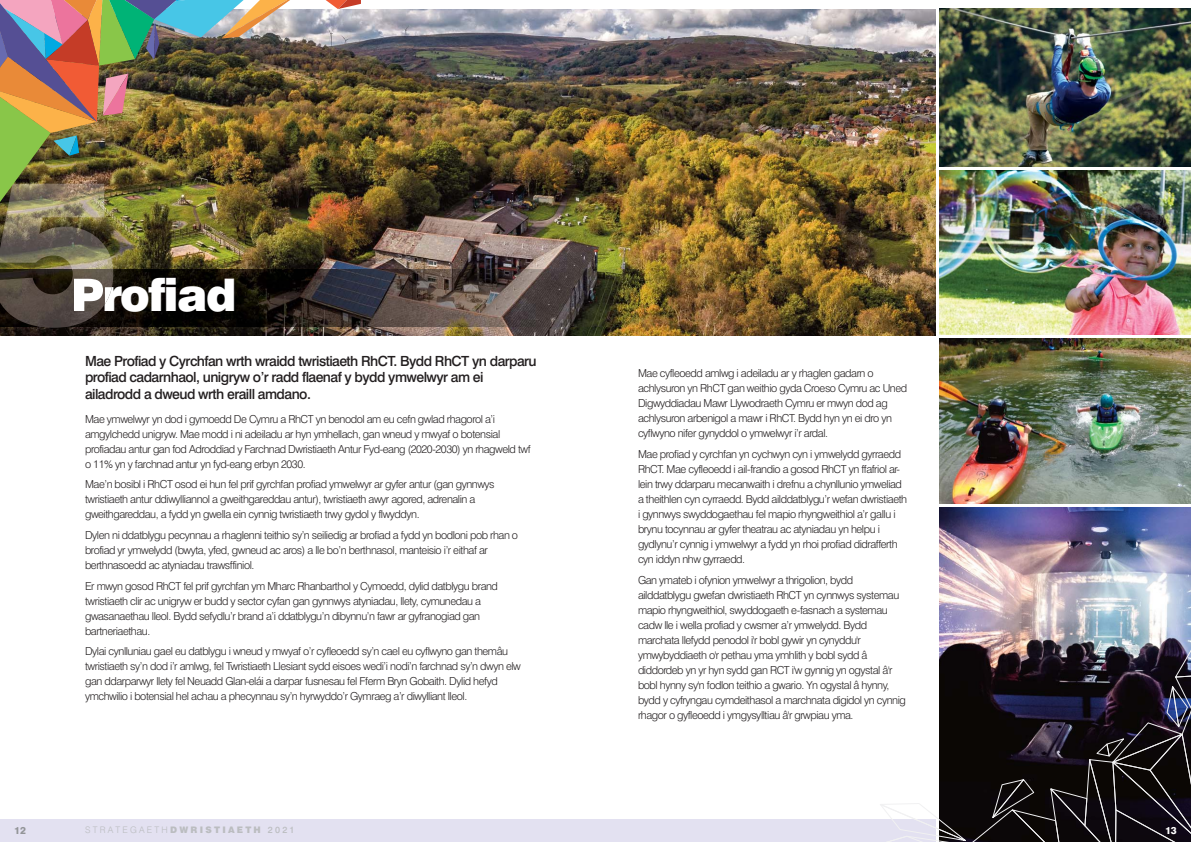
<style>
.page{position:relative;width:1191px;height:842px;background:#fff}
.page>*{position:absolute;margin:0;border:0;box-sizing:border-box;transform-origin:0 0}
.t1{font:900 45px "Swiss 721 BT";letter-spacing:-.04em;color:#fff}
.t2{font:500 14px/16.8px "Swiss 721 BT";letter-spacing:-.04em;color:#231f20}
.t3{font:300 11px/15px "Swiss 721 BT";letter-spacing:-.04em;color:#231f20}
.t4{font:800 10px "Swiss 721 BT";color:#939598}
.t5{font:800 10px "Swiss 721 BT";color:#fff}
.t6{font:300 9px "Swiss 721 BT";letter-spacing:.25em;color:#bbbdc0}
.s1{font-weight:900}
.s2{font-weight:500}
</style>
<div class="page">
<div style="left:0;top:819px;width:1191px;height:23px;background:#e3e1f1"></div>
<img style="left:0;top:9px;width:935px;height:326px">
<img style="left:113px;top:269px;width:525px;height:57px">
<img style="left:35px;top:326px;width:37px;height:2px">
<img style="left:0;top:221px;width:113px;height:105px">
<svg style="left:74px;top:279px;width:38px;height:32px"></svg>
<img style="left:939px;top:9px;width:252px;height:158px">
<img style="left:939px;top:170px;width:252px;height:165px">
<img style="left:939px;top:338px;width:252px;height:166px">
<img style="left:939px;top:507px;width:252px;height:119px">
<img style="left:0;top:0;width:361px;height:221px">
<img style="left:880px;top:626px;width:311px;height:216px">
<p class="t4" style="left:14px;top:826px;width:13px">12</p>
<h1 class="t1" style="left:71px;top:279px;width:167px">Profiad</h1>
<p class="t2" style="left:85px;top:354px;width:453px">Mae Profiad y Cyrchfan wrth wraidd twristiaeth RhCT. Bydd RhCT yn darparu profiad cadarnhaol, unigryw o’r radd flaenaf y bydd ymwelwyr am ei ailadrodd a dweud wrth eraill amdano.</p>
<p class="t3" style="left:85px;top:412px;width:447px">Mae ymwelwyr yn dod i gymoedd De Cymru a RhCT yn benodol am eu cefn gwlad rhagorol a’i amgylchedd unigryw. Mae modd i ni adeiladu ar hyn ymhellach, gan wneud y mwyaf o botensial profiadau antur gan fod Adroddiad y Farchnad Dwristiaeth Antur Fyd-eang (2020-2030) yn rhagweld twf o 11% yn y farchnad antur yn fyd-eang erbyn 2030.</p>
<p class="t3" style="left:85px;top:478px;width:411px">Mae’n bosibl i RhCT osod ei hun fel prif gyrchfan profiad ymwelwyr ar gyfer antur (gan gynnwys twristiaeth antur ddiwylliannol a gweithgareddau antur), twristiaeth awyr agored, adrenalin a gweithgareddau, a fydd yn gwella ein cynnig twristiaeth trwy gydol y flwyddyn.</p>
<p class="t3" style="left:85px;top:529px;width:434px">Dylen ni ddatblygu pecynnau a rhaglenni teithio sy’n seiliedig ar brofiad a fydd yn bodloni pob rhan o brofiad yr ymwelydd (bwyta, yfed, gwneud ac aros) a lle bo’n berthnasol, manteisio i’r eithaf ar berthnasoedd ac atyniadau trawsffiniol.</p>
<p class="t3" style="left:85px;top:579px;width:414px">Er mwyn gosod RhCT fel prif gyrchfan ym Mharc Rhanbarthol y Cymoedd, dylid datblygu brand twristiaeth clir ac unigryw er budd y sector cyfan gan gynnwys atyniadau, llety, cymunedau a gwasanaethau lleol. Bydd sefydlu’r brand a’i ddatblygu’n dibynnu’n fawr ar gyfranogiad gan bartneriaethau.</p>
<p class="t3" style="left:85px;top:645px;width:437px">Dylai cynlluniau gael eu datblygu i wneud y mwyaf o’r cyfleoedd sy’n cael eu cyflwyno gan themâu twristiaeth sy’n dod i’r amlwg, fel Twristiaeth Llesiant sydd eisoes wedi’i nodi’n farchnad sy’n dwyn elw gan ddarparwyr llety fel Neuadd Glan-elái a darpar fusnesau fel Fferm Bryn Gobaith. Dylid hefyd ymchwilio i botensial hel achau a phecynnau sy’n hyrwyddo’r Gymraeg a’r diwylliant lleol.</p>
<p class="t3" style="left:638px;top:367px;width:271px">Mae cyfleoedd amlwg i adeiladu ar y rhaglen gadarn o achlysuron yn RhCT gan weithio gyda Croeso Cymru ac Uned Digwyddiadau Mawr Llywodraeth Cymru er mwyn dod ag achlysuron arbenigol a mawr i RhCT. Bydd hyn yn ei dro yn cyflwyno nifer gynyddol o ymwelwyr i’r ardal.</p>
<p class="t3" style="left:638px;top:448px;width:271px">Mae profiad y cyrchfan yn cychwyn cyn i ymwelydd gyrraedd RhCT. Mae cyfleoedd i ail-frandio a gosod RhCT yn ffafriol ar&shy;lein trwy ddarparu mecanwaith i drefnu a chynllunio ymweliad a theithlen cyn cyrraedd. Bydd ailddatblygu’r wefan dwristiaeth i gynnwys swyddogaethau fel mapio rhyngweithiol a’r gallu i brynu tocynnau ar gyfer theatrau ac atyniadau yn helpu i gydlynu’r cynnig i ymwelwyr a fydd yn rhoi profiad didrafferth cyn iddyn nhw gyrraedd.</p>
<p class="t3" style="left:638px;top:573px;width:269px">Gan ymateb i ofynion ymwelwyr a thrigolion, bydd ailddatblygu gwefan dwristiaeth RhCT yn cynnwys systemau mapio rhyngweithiol, swyddogaeth e-fasnach a systemau cadw lle i wella profiad y cwsmer a’r ymwelydd. Bydd marchata llefydd penodol i'r bobl gywir yn cynyddu'r ymwybyddiaeth o'r pethau yma ymhlith y bobl sydd â diddordeb yn yr hyn sydd gan RCT i'w gynnig yn ogystal â'r bobl hynny sy'n fodlon teithio a gwario. Yn ogystal â hynny, bydd y cyfryngau cymdeithasol a marchnata digidol yn cynnig rhagor o gyfleoedd i ymgysylltiau â'r grwpiau yma.</p>
<p class="t6" style="left:85px;top:827px;width:211px">STRATEGAETH<span class="s1">DWRISTIAETH</span> <span class="s2">2021</span></p>
<p class="t5" style="left:1165px;top:826px;width:13px">13</p>
</div>
